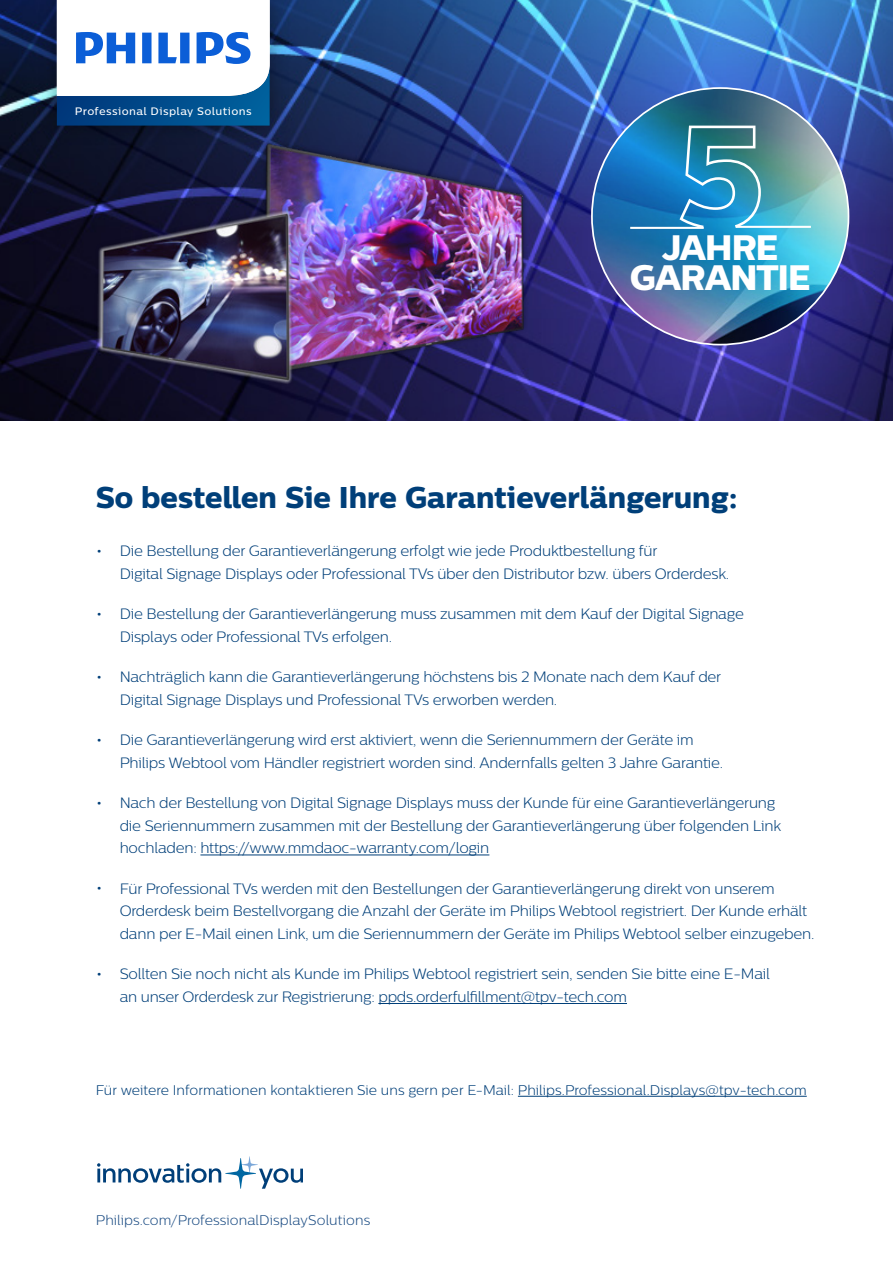
<style>
.page{position:relative;width:893px;height:1263px;background:#fff}
.page>*{position:absolute;margin:0;border:0;box-sizing:border-box;transform-origin:0 0}
._01_Body_Copy{font:35.25px "Centrale Sans X Bold";letter-spacing:-.04em;color:#fff}
.t1{font:30px "Centrale Sans X Bold";color:#003f79}
.t2{font:300 15px/22.5px "Centrale Sans";letter-spacing:-.015em;color:#003f79}
._01_Body_Copy-2{font:300 13.95px "Centrale Sans";letter-spacing:.005em;color:#003f79}
._01_Body_Copy-3{font:300 13.95px "Centrale Sans";letter-spacing:.005em;color:#1b4c83}
.t3{font:500 10.8px "Centrale Sans";letter-spacing:.035em;color:#fff}
.s1{font-size:19.5px}
</style>
<div class="page">
<img style="left:0;top:0;width:893px;height:421px">
<hr style="left:200px;top:854px;width:289px;height:1px;background:#003f79">
<hr style="left:378px;top:1003px;width:249px;height:1px;background:#003f79">
<hr style="left:518px;top:1096px;width:289px;height:1px;background:#003f79">
<svg style="left:97px;top:1156px;width:205px;height:33px"></svg>
<img style="left:247px;top:135px;width:304px;height:251px">
<div style="left:93px;top:206px;width:204px;height:181px;background:#000;opacity:.4"></div>
<img style="left:82px;top:207px;width:237px;height:177px">
<img style="left:592px;top:88px;width:256px;height:257px;border-radius:128px">
<hr style="left:736px;top:226px;width:75px;height:2px;background:#fff">
<svg style="left:678px;top:124px;width:84px;height:106px;background:#3e95b5"></svg>
<hr style="left:630px;top:227px;width:74px;height:2px;background:#fff">
<img style="left:31px;top:0;width:264px;height:151px">
<svg style="left:57px;top:0;width:213px;height:126px"></svg>
<p class="t3" style="left:75px;top:104px;width:179px">Professional Display Solutions</p>
<p class="_01_Body_Copy" style="left:662px;top:225px;width:118px">JAHRE</p>
<p class="_01_Body_Copy" style="left:630px;top:255px;width:182px">GARANTIE</p>
<p class="t1" style="left:96px;top:479px;width:643px">So bestellen Sie Ihre Garantieverlängerung:</p>
<p class="t2" style="left:120px;top:540px;width:611px;text-indent:-24px"><span class="s1">•</span> Die Bestellung der Garantieverlängerung erfolgt wie jede Produktbestellung für<br>Digital Signage Displays oder Professional TVs über den Distributor bzw. übers Orderdesk.</p>
<p class="t2" style="left:120px;top:603px;width:626px;text-indent:-24px"><span class="s1">•</span> Die Bestellung der Garantieverlängerung muss zusammen mit dem Kauf der Digital Signage<br>Displays oder Professional TVs erfolgen.</p>
<p class="t2" style="left:120px;top:666px;width:603px;text-indent:-24px"><span class="s1">•</span> Nachträglich kann die Garantieverlängerung höchstens bis 2 Monate nach dem Kauf der<br>Digital Signage Displays und Professional TVs erworben werden.</p>
<p class="t2" style="left:120px;top:729px;width:605px;text-indent:-24px"><span class="s1">•</span> Die Garantieverlängerung wird erst aktiviert, wenn die Seriennummern der Geräte im<br>Philips Webtool vom Händler registriert worden sind. Andernfalls gelten 3 Jahre Garantie.</p>
<p class="t2" style="left:120px;top:792px;width:663px;text-indent:-24px"><span class="s1">•</span> Nach der Bestellung von Digital Signage Displays muss der Kunde für eine Garantieverlängerung die Seriennummern zusammen mit der Bestellung der Garantieverlängerung über folgenden Link hochladen: https://www.mmdaoc-warranty.com/login</p>
<p class="t2" style="left:120px;top:877px;width:696px;text-indent:-24px"><span class="s1">•</span> Für Professional TVs werden mit den Bestellungen der Garantieverlängerung direkt von unserem<br>Orderdesk beim Bestellvorgang die Anzahl der Geräte im Philips Webtool registriert. Der Kunde erhält dann per E-Mail einen Link, um die Seriennummern der Geräte im Philips Webtool selber einzugeben.</p>
<p class="t2" style="left:120px;top:963px;width:652px;text-indent:-24px"><span class="s1">•</span> Sollten Sie noch nicht als Kunde im Philips Webtool registriert sein, senden Sie bitte eine E-Mail an unser Orderdesk zur Registrierung: ppds.orderfulfillment@tpv-tech.com</p>
<p class="_01_Body_Copy-2" style="left:96px;top:1082px;width:713px">Für weitere Informationen kontaktieren Sie uns gern per E-Mail: Philips.Professional.Displays@tpv-tech.com</p>
<p class="_01_Body_Copy-3" style="left:96px;top:1212px;width:276px">Philips.com/ProfessionalDisplaySolutions</p>
</div>
